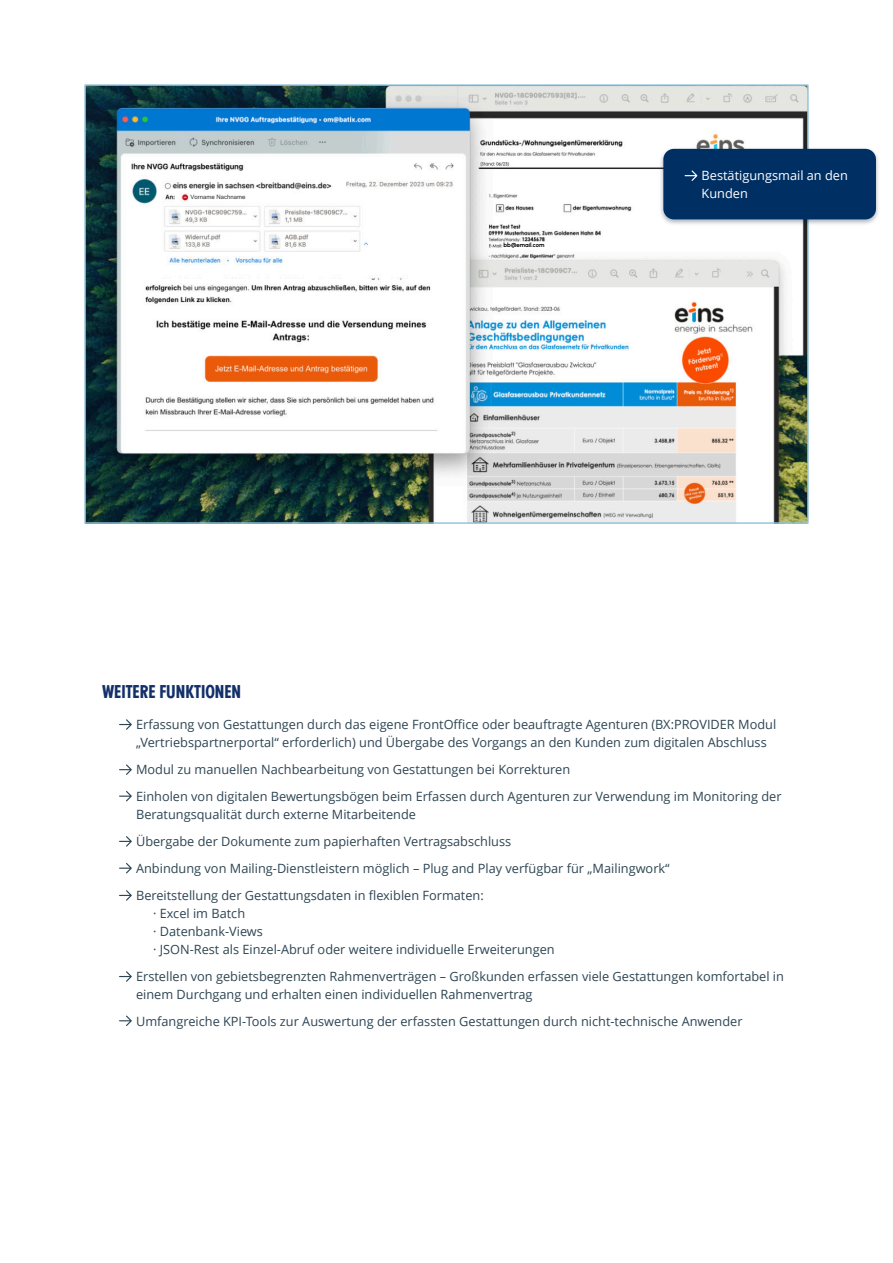
<style>
.page{position:relative;width:893px;height:1263px;background:#fff}
.page>*{position:absolute;margin:0;border:0;box-sizing:border-box;transform-origin:0 0}
.t1{font:18px "Super Grotesk Condensed Med";color:#133069}
.t2{font:12.75px "Open Sans";color:#2d4553}
.t3{font:12.75px "Open Sans";color:#fff}
.t4{font:6px "Microsoft Sans Serif";color:#333434}
.t5{font:700 6px "Urbanist Roman";letter-spacing:-.005em;color:#000}
</style>
<div class="page">
<img style="left:87px;top:87px;width:719px;height:434px">
<div style="left:84px;top:84px;width:725px;height:440px;border:2px solid #95c5dc"></div>
<div style="left:503px;top:242px;width:53px;height:7px;background:#fff"></div>
<div style="left:189px;top:192px;width:67px;height:10px;background:#fff"></div>
<img style="left:658px;top:146px;width:221px;height:81px">
<div style="left:663px;top:149px;width:213px;height:70px;background:#003063;border-radius:11px"></div>
<svg style="left:685px;top:170px;width:12px;height:11px"></svg>
<svg style="left:119px;top:719px;width:13px;height:11px"></svg>
<svg style="left:119px;top:764px;width:13px;height:11px"></svg>
<svg style="left:119px;top:791px;width:13px;height:10px"></svg>
<svg style="left:119px;top:836px;width:13px;height:11px"></svg>
<svg style="left:119px;top:863px;width:13px;height:10px"></svg>
<svg style="left:119px;top:890px;width:13px;height:11px"></svg>
<svg style="left:119px;top:971px;width:13px;height:11px"></svg>
<svg style="left:119px;top:1015px;width:13px;height:11px"></svg>
<p class="t4" style="left:190px;top:195px;width:56px">Vorname Nachname</p>
<p class="t1" style="left:102px;top:680px;width:141px">WEITERE FUNKTIONEN</p>
<p class="t5" style="left:504px;top:242px;width:43px">bb@email.com</p>
<p class="t3" style="left:702px;top:170px;width:148px">Bestätigungsmail an den</p>
<p class="t3" style="left:702px;top:188px;width:48px">Kunden</p>
<p class="t2" style="left:136px;top:719px;width:642px">Erfassung von Gestattungen durch das eigene FrontOffice oder beauftragte Agenturen (BX:PROVIDER Modul</p>
<p class="t2" style="left:136px;top:737px;width:632px">„Vertriebspartnerportal“ erforderlich) und Übergabe des Vorgangs an den Kunden zum digitalen Abschluss</p>
<p class="t2" style="left:136px;top:764px;width:436px">Modul zu manuellen Nachbearbeitung von Gestattungen bei Korrekturen</p>
<p class="t2" style="left:136px;top:791px;width:647px">Einholen von digitalen Bewertungsbögen beim Erfassen durch Agenturen zur Verwendung im Monitoring der</p>
<p class="t2" style="left:136px;top:809px;width:281px">Beratungsqualität durch externe Mitarbeitende</p>
<p class="t2" style="left:136px;top:836px;width:377px">Übergabe der Dokumente zum papierhaften Vertragsabschluss</p>
<p class="t2" style="left:136px;top:863px;width:535px">Anbindung von Mailing-Dienstleistern möglich – Plug and Play verfügbar für „Mailingwork“</p>
<p class="t2" style="left:136px;top:890px;width:349px">Bereitstellung der Gestattungsdaten in flexiblen Formaten:</p>
<p class="t2" style="left:153px;top:908px;width:94px">· Excel im Batch</p>
<p class="t2" style="left:153px;top:926px;width:111px">· Datenbank-Views</p>
<p class="t2" style="left:153px;top:944px;width:403px">· JSON-Rest als Einzel-Abruf oder weitere individuelle Erweiterungen</p>
<p class="t2" style="left:136px;top:971px;width:649px">Erstellen von gebietsbegrenzten Rahmenverträgen – Großkunden erfassen viele Gestattungen komfortabel in</p>
<p class="t2" style="left:136px;top:989px;width:398px">einem Durchgang und erhalten einen individuellen Rahmenvertrag</p>
<p class="t2" style="left:136px;top:1016px;width:608px">Umfangreiche KPI-Tools zur Auswertung der erfassten Gestattungen durch nicht-technische Anwender</p>
</div>
